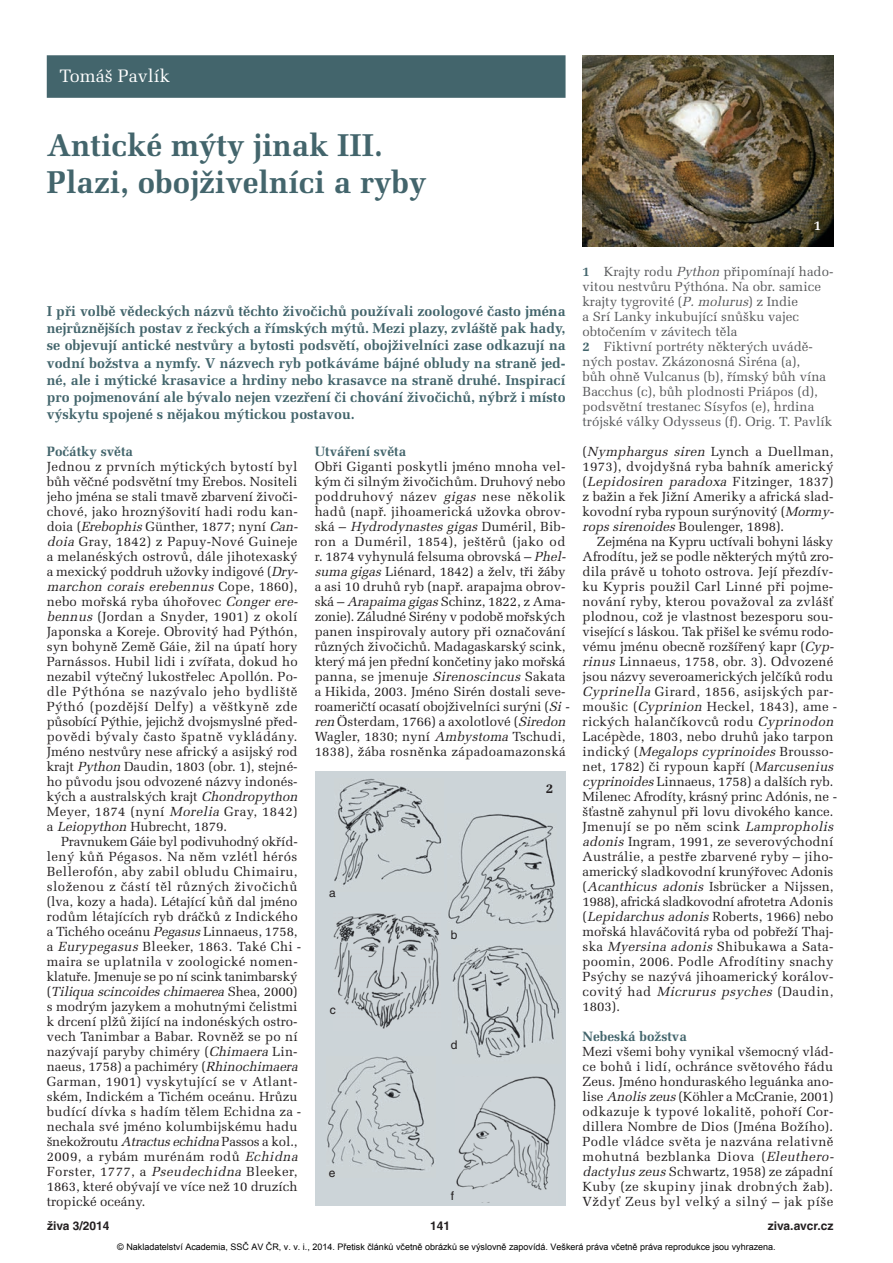
<style>
.page{position:relative;width:893px;height:1263px;background:#fff}
.page>*{position:absolute;margin:0;border:0;box-sizing:border-box;transform-origin:0 0}
.t1{font:700 31.5px/37.5px "Melior CE";color:#43656c}
.t2{font:18px "Melior CE";color:#fff}
.t3{font:700 14.25px/17.2px "Melior CE";color:#43656c;text-align:justify}
.t4{font:700 13.5px "Melior CE";color:#43656c}
.t5{font:700 13.5px "Melior CE";color:#fff}
.t6{font:700 13.5px "Melior CE";color:#231f20}
.t7{font:13.2px/15px "Melior CE";letter-spacing:.01em;color:#231f20}
.t8{font:13.2px/15px "Melior CE";color:#57585a}
.t9{font:700 12px "Helvetica CE";color:#231f20}
.t10{font:12px "Helvetica CE";color:#231f20}
.t11{font:9px "Arial";color:#000}
.s1{font-style:italic}
.s2{font-weight:700;color:#43656c}
.s3{font-family:"Times";font-size:13.95px}
</style>
<div class="page">
<div style="left:47px;top:55px;width:519px;height:43px;background:#43656c"></div>
<img style="left:583px;top:55px;width:250px;height:191px">
<div style="left:315px;top:771px;width:251px;height:434px;background:#ccd4d8"></div>
<img style="left:334px;top:778px;width:108px;height:107px">
<img style="left:333px;top:913px;width:106px;height:116px">
<img style="left:448px;top:814px;width:107px;height:110px">
<img style="left:452px;top:945px;width:107px;height:113px">
<img style="left:456px;top:1077px;width:100px;height:113px">
<img style="left:327px;top:1057px;width:107px;height:114px">
<h2 class="t2" style="left:60px;top:70px;width:112px">Tomáš Pavlík</h2>
<h1 class="t1" style="left:47px;top:130px;width:381px">Antické mýty jinak III.<br>Plazi, obojživelníci a ryby</h1>
<p class="t5" style="left:814px;top:221px;width:9px">1</p>
<p class="t3" style="left:47px;top:304px;width:520px">I při volbě vědeckých názvů těchto živočichů používali zoologové často jména nejrůznějších postav z řeckých a římských mýtů. Mezi plazy, zvláště pak hady, se objevují antické nestvůry a bytosti podsvětí, obojživelníci zase odkazují na vodní božstva a nymfy. V názvech ryb potkáváme bájné obludy na straně jed&shy;né, ale i mýtické krasavice a hrdiny nebo krasavce na straně druhé. Inspirací pro pojmenování ale bývalo nejen vzezření či chování živočichů, nýbrž i místo výskytu spojené s nějakou mýtickou postavou.</p>
<p class="t4" style="left:47px;top:447px;width:88px">Počátky světa</p>
<p class="t7" style="left:47px;top:461px;width:255px">Jednou z prvních mýtických bytostí byl bůh věčné podsvětní tmy Erebos. Nositeli jeho jména se stali tmavě zbarvení živoči&shy;chové, jako hroznýšovití hadi rodu kan&shy;doia (<span class="s1">Erebophis</span>Günther, 1877; nyní <span class="s1">Can&shy;doia</span> Gray, 1842) z Papuy-Nové Guineje a melanéských ostrovů, dále jihotexaský a mexický poddruh užovky indigové (<span class="s1">Dry&shy;marchon corais erebennus</span> C o p e , 1 8 6 0 ) , nebo mořská ryba úhořovec <span class="s1">Conger ere&shy;bennus</span> (Jordan a Snyder, 1901) z okolí Japonska a Koreje. Obrovitý had Pýthón, syn bohyně Země Gáie, žil na úpatí hory Parnássos. Hubil lidi i zvířata, dokud ho nezabil výtečný lukostřelec Apollón. Po - dle Pýthóna se nazývalo jeho bydliště Pýthó (pozdější Delfy) a věštkyně zde působící Pýthie, jejichž dvojsmyslné před&shy;povědi bývaly často špatně vykládány.<br>Jméno nestvůry nese africký a asijský rod krajt <span class="s1">Python</span>Daudin, 1803 (obr. 1), stejné&shy;ho původu jsou odvozené názvy indonés&shy;kých a australských krajt <span class="s1">Chondropython </span>Meyer, 1874 (nyní <span class="s1">Morelia</span> Gray, 1842) a <span class="s1">Leiopython</span>Hubrecht, 1879.</p>
<p class="t7" style="left:47px;top:836px;width:256px;text-indent:14px">Pravnukem Gáie byl podivuhodný okříd&shy;lený kůň Pégasos. Na něm vzlétl hérós Bellerofón, aby zabil obludu Chimairu, složenou z částí těl různých živočichů (lva, kozy a hada). Létající kůň dal jméno rodům létajících ryb dráčků z Indického a Tichého oceánu <span class="s1">Pegasus</span>Linnaeus, 1758, a <span class="s1">Eurypegasus</span> Bleeker, 1863. Také Chi - maira se uplatnila v zoologické nomen&shy;klatuře. Jmenuje se po ní scink tanimbarský ( <span class="s1">Tiliqua scincoides chimaerea</span> S h e a , 2 0 0 0 ) s modrým jazykem a mohutnými čelistmi k drcení plžů žijící na indonéských ostro&shy;vech Tanimbar a Babar. Rovněž se po ní nazývají paryby chiméry (<span class="s1">Chimaera</span> Lin&shy;naeus, 1758) a pachiméry (<span class="s1">Rhinochimaera </span>Garman, 1901) vyskytující se v Atlant&shy;ském, Indickém a Tichém oceánu. Hrůzu budící dívka s hadím tělem Echidna za - nechala své jméno kolumbijskému hadu šnekožroutu <span class="s1">Atractus echidna</span>Passos a kol., 2009, a rybám murénám rodů <span class="s1">Echidna </span>Forster, 1777, a <span class="s1">Pseudechidna</span> Bleeker, 1863, které obývají ve více než 10 druzích tropické oceány.</p>
<p class="t4" style="left:315px;top:447px;width:93px">Utváření světa</p>
<p class="t7" style="left:315px;top:461px;width:259px">Obři Giganti poskytli jméno mnoha vel&shy;kým či silným živočichům. Druhový nebo poddruhový název <span class="s1">gigas</span> nese několik hadů (např. jihoamerická užovka obrov&shy;s k á – <span class="s1">Hydrodynastes gigas</span> D u m é r i l , B i b - ron a Duméril, 1854), ještěrů (jako od r. 1874 vyhynulá felsuma obrovská – <span class="s1">Phel&shy;suma gigas</span>Liénard, 1842) a želv, tři žáby a asi 10 druhů ryb (např. arapajma obrov&shy;ská – <span class="s1">Arapaima gigas</span>Schinz, 1822, z Ama&shy;zonie). Záludné Sirény v podobě mořských panen inspirovaly autory při označování různých živočichů. Madagaskarský scink, který má jen přední končetiny jako mořská panna, se jmenuje <span class="s1">Sirenoscincus</span>Sakata a Hikida, 2003. Jméno Sirén dostali seve&shy;roameričtí ocasatí obojživelníci surýni (<span class="s1">Si - ren</span>Österdam, 1766) a axolotlové (<span class="s1">Siredon </span>Wagler, 1830; nyní <span class="s1">Ambystoma</span>Tschudi, 1838), žába rosněnka západoamazonská</p>
<p class="t10" style="left:329px;top:889px;width:8px">a</p>
<p class="t10" style="left:330px;top:1005px;width:7px">c</p>
<p class="t10" style="left:329px;top:1169px;width:8px">e</p>
<p class="t10" style="left:451px;top:930px;width:8px">b</p>
<p class="t10" style="left:451px;top:1040px;width:8px">d</p>
<p class="t10" style="left:451px;top:1191px;width:5px">f</p>
<p class="t6" style="left:546px;top:783px;width:9px">2</p>
<p class="t8" style="left:583px;top:266px;width:252px"><span class="s2">1</span> Krajty rodu <span class="s1">Python</span>připomínají hado&shy;vitou nestvůru Pýthóna. Na obr. samice krajty tygrovité (<span class="s1">P. molurus</span>) z Indie<br>a Srí Lanky inkubující snůšku vajec obtočením v závitech těla<br><span class="s2">2</span> Fiktivní portréty některých uvádě&shy;ných postav. Zkázonosná Siréna (a),<br>bůh ohně Vulcanus (b), římský bůh vína Bacchus (c), bůh plodnosti Priápos (d), podsvětní trestanec Sísyfos (e), hrdina trójské války Odysseus (f). Orig. T. Pavlík</p>
<p class="t7" style="left:583px;top:446px;width:255px">(<span class="s1">Nymphargus siren</span> Lynch a Duellman, 1973), dvojdyšná ryba bahník americký ( <span class="s1">Lepidosiren paradoxa</span> F i t z i n g e r, 1 8 3 7 ) z bažin a řek Jižní Ameriky a africká slad&shy;kovodní ryba rypoun surýnovitý (<span class="s1">Mormy&shy;rops sirenoides</span>Boulenger, 1898).</p>
<p class="t7" style="left:583px;top:536px;width:256px;text-indent:14px">Zejména na Kypru uctívali bohyni lásky Afrodítu, jež se podle některých mýtů zro&shy;dila právě u tohoto ostrova. Její přezdív&shy;ku Kypris použil Carl Linné při pojme - nování ryby, kterou považoval za zvlášť plodnou, což je vlastnost bezesporu sou&shy;visející s láskou. Tak přišel ke svému rodo&shy;vému jménu obecně rozšířený kapr (<span class="s1">Cyp&shy;rinus</span> Linnaeus, 1758, obr. 3). Odvozené jsou názvy severoamerických jelčíků rodu <span class="s1">Cyprinella</span> Girard, 1856, asijských par&shy;moušic (<span class="s1">Cyprinion</span> Heckel, 1843), ame - rických halančíkovců rodu <span class="s1">Cyprinodon </span>Lacép<span class="s3">è</span>de, 1803, nebo druhů jako tarpon i n d i c ký ( <span class="s1">Megalops cyprinoides</span> B r o u s s o - net, 1782) či rypoun kapří (<span class="s1">Marcusenius cyprinoides</span>Linnaeus, 1758) a dalších ryb.<br>Milenec Afrodíty, krásný princ Adónis, ne - šťastně zahynul při lovu divokého kance.<br>Jmenují se po něm scink <span class="s1">Lampropholis adonis</span> Ingram, 1991, ze severovýchodní Austrálie, a pestře zbarvené ryby – jiho - americký sladkovodní krunýřovec Adonis (<span class="s1">Acanthicus adonis</span> Isbrücker a Nijssen, 1988), africká sladkovodní afrotetra Adonis (<span class="s1">Lepidarchus adonis</span>Roberts, 1966) nebo mořská hlaváčovitá ryba od pobřeží Thaj&shy;ska <span class="s1">Myersina adonis</span> Shibukawa a Sata&shy;poomin, 2006. Podle Afrodítiny snachy Psýchy se nazývá jihoamerický korálov&shy;covitý had <span class="s1">Micrurus psyches</span> (Daudin, 1803).</p>
<p class="t4" style="left:583px;top:1032px;width:106px">Nebeská božstva</p>
<p class="t7" style="left:583px;top:1046px;width:255px">Mezi všemi bohy vynikal všemocný vlád&shy;ce bohů i lidí, ochránce světového řádu Zeus. Jméno honduraského leguánka ano&shy;lise <span class="s1">Anolis zeus</span>(Köhler a McCranie, 2001) odkazuje k typové lokalitě, pohoří Cor - dillera Nombre de Dios (Jména Božího).<br>Podle vládce světa je nazvána relativně mohutná bezblanka Diova (<span class="s1">Eleuthero&shy;dactylus zeus</span>Schwartz, 1958) ze západní Kuby (ze skupiny jinak drobných žab).<br>Vždyť Zeus byl velký a silný – jak píše</p>
<p class="t9" style="left:47px;top:1221px;width:64px">živa 3/2014</p>
<p class="t9" style="left:430px;top:1221px;width:22px">141</p>
<p class="t9" style="left:768px;top:1221px;width:67px">ziva.avcr.cz</p>
<p class="t11" style="left:117px;top:1241px;width:660px">© Nakladatelství Academia, SSČ AV ČR, v. v. i., 2014. Přetisk článků včetně obrázků se výslovně zapovídá. Veškerá práva včetně práva reprodukce jsou vyhrazena.</p>
</div>
